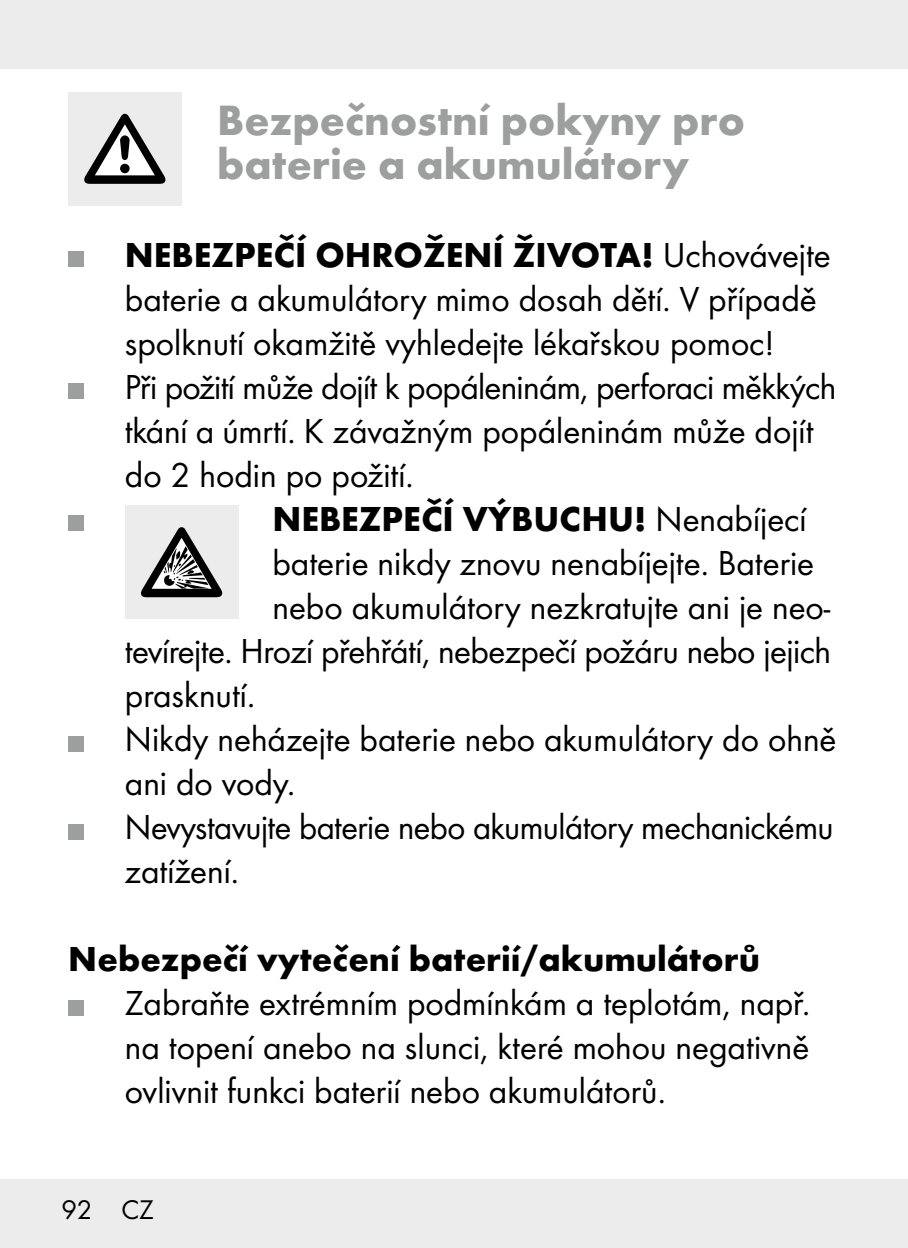
<style>
.page{position:relative;width:908px;height:1248px;background:#fff}
.page>*{position:absolute;margin:0;border:0;box-sizing:border-box;transform-origin:0 0}
.t1{font:700 44px/44px "Futura";color:#9d9e9e}
.t2{font:36px/44px "Futura Boo";color:#000}
.t3{font:700 36px "Futura";color:#000}
.t4{font:28px "Futura Boo";color:#000}
.s1{font-family:"Futura Boo";font-weight:400}
</style>
<div class="page">
<div style="left:0;top:0;width:907px;height:68px;background:#ececec"></div>
<div style="left:0;top:1179px;width:907px;height:68px;background:#ececec"></div>
<div style="left:68px;top:92px;width:113px;height:113px;background:#ececec"></div>
<svg style="left:84px;top:114px;width:81px;height:70px"></svg>
<div style="left:68px;top:251px;width:15px;height:16px;background:#9d9e9e"></div>
<div style="left:68px;top:383px;width:15px;height:16px;background:#9d9e9e"></div>
<div style="left:68px;top:515px;width:15px;height:16px;background:#9d9e9e"></div>
<div style="left:125px;top:505px;width:113px;height:114px;background:#ececec"></div>
<svg style="left:141px;top:527px;width:81px;height:70px"></svg>
<div style="left:68px;top:735px;width:15px;height:16px;background:#9d9e9e"></div>
<div style="left:68px;top:823px;width:15px;height:16px;background:#9d9e9e"></div>
<div style="left:68px;top:999px;width:15px;height:16px;background:#9d9e9e"></div>
<p class="t1" style="left:217px;top:97px;width:529px">Bezpečnostní pokyny pro baterie a akumulátory</p>
<p class="t3" style="left:125px;top:232px;width:707px">NEBEZPEČÍ OHROŽENÍ ŽIVOTA! <span class="s1">Uchovávejte</span></p>
<p class="t2" style="left:125px;top:276px;width:712px">baterie a akumulátory mimo dosah dětí. V případě spolknutí okamžitě vyhledejte lékařskou pomoc!<br>Při požití může dojít k popáleninám, perforaci měkkých tkání a úmrtí. K závažným popáleninám může dojít do 2 hodin po požití.</p>
<p class="t3" style="left:272px;top:496px;width:535px">NEBEZPEČÍ VÝBUCHU! <span class="s1">Nenabíjecí</span></p>
<p class="t2" style="left:272px;top:540px;width:543px">baterie nikdy znovu nenabíjejte. Baterie</p>
<p class="t2" style="left:272px;top:584px;width:559px">nebo akumulátory nezkratujte ani je neo-</p>
<p class="t2" style="left:125px;top:628px;width:707px">tevírejte. Hrozí přehřátí, nebezpečí požáru nebo jejich</p>
<p class="t2" style="left:125px;top:672px;width:132px">prasknutí.</p>
<p class="t2" style="left:125px;top:716px;width:712px">Nikdy neházejte baterie nebo akumulátory do ohně</p>
<p class="t2" style="left:125px;top:760px;width:172px">ani do vody.</p>
<p class="t2" style="left:125px;top:804px;width:710px">Nevystavujte baterie nebo akumulátory mechanickému</p>
<p class="t2" style="left:125px;top:848px;width:116px">zatížení.</p>
<p class="t3" style="left:68px;top:936px;width:693px">Nebezpečí vytečení baterií/akumulátorů</p>
<p class="t2" style="left:125px;top:980px;width:686px;text-align:justify">Zabraňte extrémním podmínkám a teplotám, např. na topení anebo na slunci, které mohou negativně ovlivnit funkci baterií nebo akumulátorů.</p>
<p class="t4" style="left:61px;top:1192px;width:94px">92 CZ</p>
</div>
